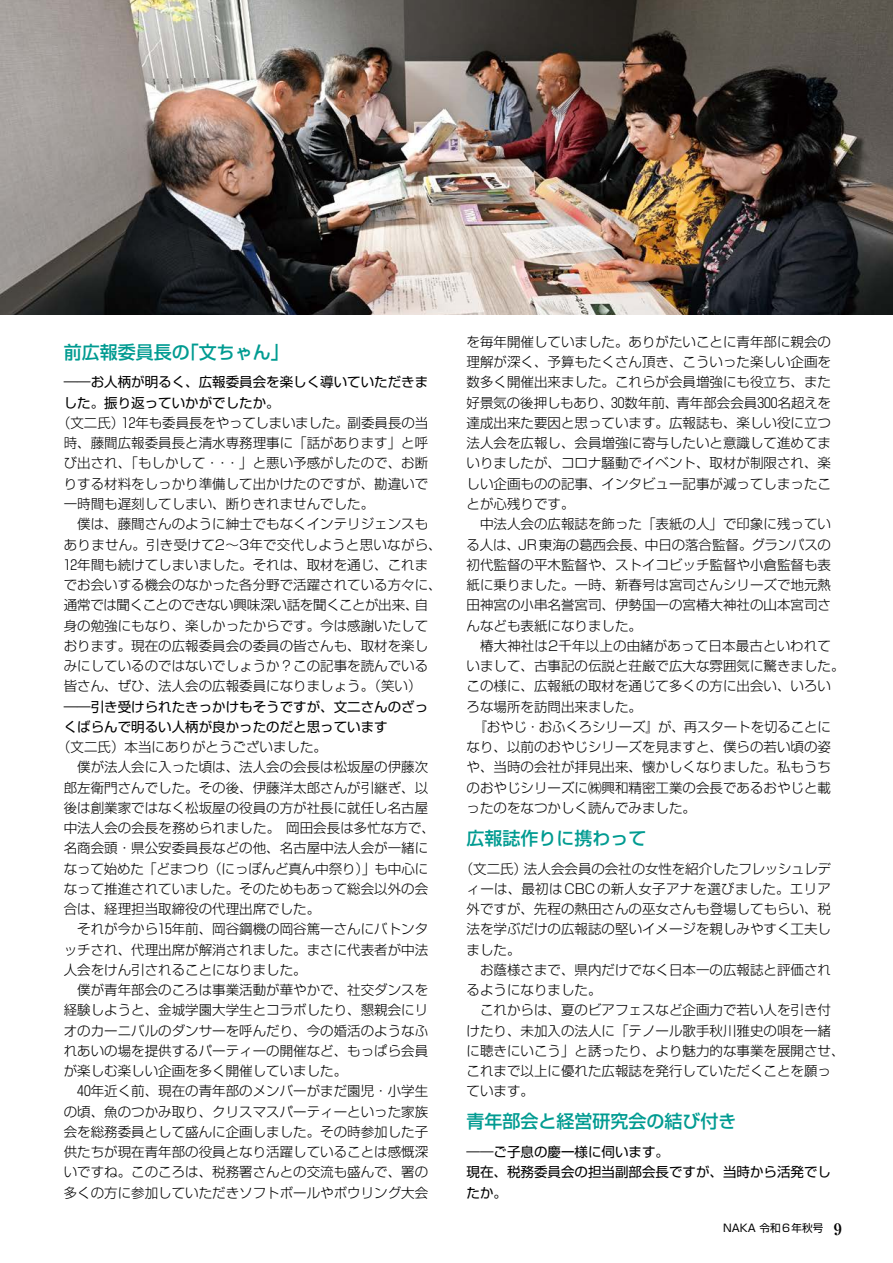
<style>
.page{position:relative;width:893px;height:1263px;background:#fff}
.page>*{position:absolute;margin:0;border:0;box-sizing:border-box;transform-origin:0 0}
.t1{font:500 18px "Shin Go Pr 6";color:#009b91}
.t2{font:300 13.5px/20.2px "Shin Go Pr 6";color:#000;text-align:justify}
.t3{font:13.5px/20.2px "Shin Go Pr 6";color:#000}
.t4{font:10.65px "Shin Go Pr 6";color:#000}
.s1{font-family:"Ryumin Pr 6";font-weight:700;font-size:15.9px}
</style>
<div class="page">
<img style="left:0;top:0;width:893px;height:315px">
<h1 class="t1" style="left:64px;top:337px;width:226px">前広報委員長の「文ちゃん」</h1>
<p class="t3" style="left:64px;top:371px;width:366px">――お人柄が明るく、広報委員会を楽しく導いていただきました。振り返っていかがでしたか。</p>
<p class="t2" style="left:64px;top:411px;width:366px;text-indent:-7px">（文二氏）12年も委員長をやってしまいました。副委員長の当時、藤間広報委員長と清水専務理事に「話があります」と呼び出され、「もしかして・・・」と悪い予感がしたので、お断りする材料をしっかり準備して出かけたのですが、勘違いで一時間も遅刻してしまい、断りきれませんでした。</p>
<p class="t2" style="left:64px;top:513px;width:380px;text-align:left;text-indent:14px">僕は、藤間さんのように紳士でもなくインテリジェンスもありません。引き受けて2～3年で交代しようと思いながら、<br>12年間も続けてしまいました。それは、取材を通じ、これまでお会いする機会のなかった各分野で活躍されている方々に、通常では聞くことのできない興味深い話を聞くことが出来、自身の勉強にもなり、楽しかったからです。今は感謝いたしております。現在の広報委員会の委員の皆さんも、取材を楽しみにしているのではないでしょうか？この記事を読んでいる皆さん、ぜひ、法人会の広報委員になりましょう。（笑い）</p>
<p class="t3" style="left:64px;top:695px;width:366px">――引き受けられたきっかけもそうですが、文二さんのざっくばらんで明るい人柄が良かったのだと思っています</p>
<p class="t2" style="left:57px;top:735px;width:271px">（文二氏）本当にありがとうございました。</p>
<p class="t2" style="left:77px;top:756px;width:353px">僕が法人会に入った頃は、法人会の会長は松坂屋の伊藤次</p>
<p class="t2" style="left:64px;top:776px;width:366px">郎左衛門さんでした。その後、伊藤洋太郎さんが引継ぎ、以</p>
<p class="t2" style="left:64px;top:796px;width:366px">後は創業家ではなく松坂屋の役員の方が社長に就任し名古屋</p>
<p class="t2" style="left:64px;top:816px;width:373px">中法人会の会長を務められました。岡田会長は多忙な方で、</p>
<p class="t2" style="left:64px;top:837px;width:366px">名商会頭・県公安委員長などの他、名古屋中法人会が一緒に</p>
<p class="t2" style="left:64px;top:857px;width:366px">なって始めた「どまつり（にっぽんど真ん中祭り）」も中心に</p>
<p class="t2" style="left:64px;top:877px;width:366px">なって推進されていました。そのためもあって総会以外の会</p>
<p class="t2" style="left:64px;top:897px;width:258px">合は、経理担当取締役の代理出席でした。</p>
<p class="t2" style="left:77px;top:918px;width:353px">それが今から15年前、岡谷鋼機の岡谷篤一さんにバトンタ</p>
<p class="t2" style="left:64px;top:938px;width:366px">ッチされ、代理出席が解消されました。まさに代表者が中法</p>
<p class="t2" style="left:64px;top:958px;width:245px">人会をけん引されることになりました。</p>
<p class="t2" style="left:77px;top:978px;width:353px">僕が青年部会のころは事業活動が華やかで、社交ダンスを</p>
<p class="t2" style="left:64px;top:999px;width:366px">経験しようと、金城学園大学生とコラボしたり、懇親会にリ</p>
<p class="t2" style="left:64px;top:1019px;width:366px">オのカーニバルのダンサーを呼んだり、今の婚活のようなふ</p>
<p class="t2" style="left:64px;top:1039px;width:366px">れあいの場を提供するパーティーの開催など、もっぱら会員</p>
<p class="t2" style="left:64px;top:1059px;width:285px">が楽しむ楽しい企画を多く開催していました。</p>
<p class="t2" style="left:77px;top:1080px;width:353px">40年近く前、現在の青年部のメンバーがまだ園児・小学生</p>
<p class="t2" style="left:64px;top:1100px;width:366px">の頃、魚のつかみ取り、クリスマスパーティーといった家族</p>
<p class="t2" style="left:64px;top:1120px;width:366px">会を総務委員として盛んに企画しました。その時参加した子</p>
<p class="t2" style="left:64px;top:1140px;width:366px">供たちが現在青年部の役員となり活躍していることは感慨深</p>
<p class="t2" style="left:64px;top:1161px;width:366px">いですね。このころは、税務署さんとの交流も盛んで、署の</p>
<p class="t2" style="left:64px;top:1181px;width:366px">多くの方に参加していただきソフトボールやボウリング大会</p>
<p class="t2" style="left:467px;top:330px;width:366px">を毎年開催していました。ありがたいことに青年部に親会の理解が深く、予算もたくさん頂き、こういった楽しい企画を数多く開催出来ました。これらが会員増強にも役立ち、また好景気の後押しもあり、30数年前、青年部会会員300名超えを達成出来た要因と思っています。広報誌も、楽しい役に立つ法人会を広報し、会員増強に寄与したいと意識して進めてまいりましたが、コロナ騒動でイベント、取材が制限され、楽しい企画ものの記事、インタビュー記事が減ってしまったことが心残りです。</p>
<p class="t2" style="left:467px;top:513px;width:366px;text-indent:14px">中法人会の広報誌を飾った「表紙の人」で印象に残っている人は、JR東海の葛西会長、中日の落合監督。グランパスの初代監督の平木監督や、ストイコビッチ監督や小倉監督も表紙に乗りました。一時、新春号は宮司さんシリーズで地元熱田神宮の小串名誉宮司、伊勢国一の宮椿大神社の山本宮司さんなども表紙になりました。</p>
<p class="t2" style="left:480px;top:634px;width:352px">椿大神社は2千年以上の由緒があって日本最古といわれて</p>
<p class="t2" style="left:467px;top:654px;width:379px">いまして、古事記の伝説と荘厳で広大な雰囲気に驚きました。</p>
<p class="t2" style="left:467px;top:675px;width:366px">この様に、広報紙の取材を通じて多くの方に出会い、いろい</p>
<p class="t2" style="left:467px;top:695px;width:177px">ろな場所を訪問出来ました。</p>
<p class="t2" style="left:473px;top:715px;width:359px">『おやじ・おふくろシリーズ』が、再スタートを切ることに</p>
<p class="t2" style="left:467px;top:735px;width:366px">なり、以前のおやじシリーズを見ますと、僕らの若い頃の姿</p>
<p class="t2" style="left:467px;top:756px;width:366px">や、当時の会社が拝見出来、懐かしくなりました。私もうち</p>
<p class="t2" style="left:467px;top:776px;width:366px">のおやじシリーズに㈱興和精密工業の会長であるおやじと載</p>
<p class="t2" style="left:467px;top:796px;width:231px">ったのをなつかしく読んでみました。</p>
<h1 class="t1" style="left:467px;top:823px;width:181px">広報誌作りに携わって</h1>
<p class="t2" style="left:467px;top:857px;width:366px;text-indent:-7px">（文二氏）法人会会員の会社の女性を紹介したフレッシュレディーは、最初はCBCの新人女子アナを選びました。エリア外ですが、先程の熱田さんの巫女さんも登場してもらい、税法を学ぶだけの広報誌の堅いイメージを親しみやすく工夫しました。</p>
<p class="t2" style="left:467px;top:958px;width:366px;text-indent:14px">お蔭様さまで、県内だけでなく日本一の広報誌と評価されるようになりました。</p>
<p class="t2" style="left:467px;top:999px;width:379px;text-align:left;text-indent:14px">これからは、夏のビアフェスなど企画力で若い人を引き付けたり、未加入の法人に「テノール歌手秋川雅史の唄を一緒に聴きにいこう」と誘ったり、より魅力的な事業を展開させ、これまで以上に優れた広報誌を発行していただくことを願っています。</p>
<h1 class="t1" style="left:467px;top:1107px;width:271px">青年部会と経営研究会の結び付き</h1>
<p class="t3" style="left:467px;top:1141px;width:366px">――ご子息の慶一様に伺います。<br>現在、税務委員会の担当副部会長ですが、当時から活発でしたか。</p>
<p class="t4" style="left:723px;top:1220px;width:120px">NAKA 令和６年秋号　<span class="s1">9</span></p>
</div>
